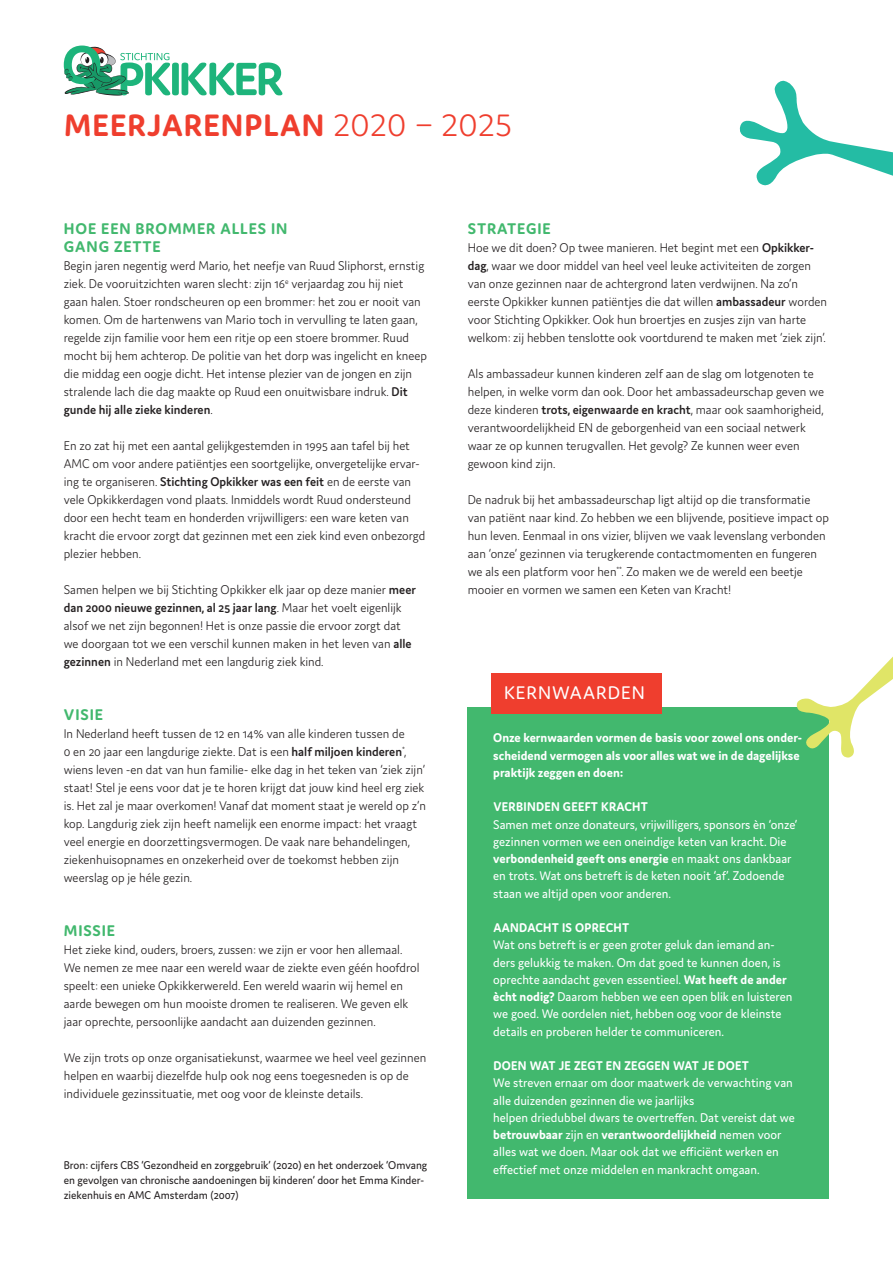
<style>
.page{position:relative;width:893px;height:1263px;background:#fff}
.page>*{position:absolute;margin:0;border:0;box-sizing:border-box;transform-origin:0 0}
.ondertitel{font:700 33px "Domus";letter-spacing:.035em;color:#ef3e2e}
.tussenkop_wit{font:19.5px "Domus";letter-spacing:.055em;color:#fff}
.tussenkopje{font:700 16.5px/18px "Domus";letter-spacing:.055em;color:#42b86e}
.platte_tekst{font:300 13.5px/18px "Domus";color:#231f20;scale:.95 1}
.kadertekst_wit{font:13.5px/17.2px "Domus";color:#fff;scale:.95 1}
.kadertekst_wit-2{font:700 13.5px/17.2px "Domus";color:#fff;scale:.95 1}
.kadertekst_wit-3{font:700 13.5px "Domus";letter-spacing:.025em;color:#fff;scale:.95 1}
.kadertekst_wit-4{font:12px/15px "Domus";color:#231f20;scale:.95 1}
.s1{font-weight:300}
.s2{font-weight:600}
.s3{font-weight:700}
</style>
<div class="page">
<svg style="left:739px;top:80px;width:154px;height:106px"></svg>
<div style="left:172px;top:63px;width:7px;height:32px;background:#1db47b;border-radius:3px"></div>
<svg style="left:182px;top:62px;width:100px;height:33px"></svg>
<svg style="left:64px;top:46px;width:106px;height:50px"></svg>
<div style="left:468px;top:708px;width:361px;height:491px;background:#42b86e"></div>
<div style="left:491px;top:673px;width:170px;height:40px;background:#ef3e2e"></div>
<svg style="left:796px;top:656px;width:97px;height:102px"></svg>
<p class="ondertitel" style="left:64px;top:107px;width:449px">MEERJARENPLAN <span class="s1">2020 – 2025</span></p>
<p class="tussenkopje" style="left:64px;top:219px;width:225px">HOE EEN BROMMER ALLES IN<br>GANG ZETTE</p>
<p class="platte_tekst" style="left:64px;top:256px;width:384px">Begin jaren negentig werd Mario, het neefje van Ruud Sliphorst, ernstig ziek. De vooruitzichten waren slecht: zijn 16<sup>e</sup> verjaardag zou hij niet gaan halen. Stoer rondscheuren op een brommer: het zou er nooit van komen. Om de hartenwens van Mario toch in vervulling te laten gaan, regelde zijn familie voor hem een ritje op een stoere brommer. Ruud mocht bij hem achterop. De politie van het dorp was ingelicht en kneep die middag een oogje dicht. Het intense plezier van de jongen en zijn stralende lach die dag maakte op Ruud een onuitwisbare indruk. <span class="s2">Dit gunde hij alle zieke kinderen</span>.</p>
<p class="platte_tekst" style="left:64px;top:436px;width:382px">En zo zat hij met een aantal gelijkgestemden in 1995 aan tafel bij het AMC om voor andere patiëntjes een soortgelijke, onvergetelijke ervar&shy;ing te organiseren. <span class="s2">Stichting Opkikker was een feit</span> en de eerste van vele Opkikkerdagen vond plaats. Inmiddels wordt Ruud ondersteund door een hecht team en honderden vrijwilligers: een ware keten van kracht die ervoor zorgt dat gezinnen met een ziek kind even onbezorgd plezier hebben.</p>
<p class="platte_tekst" style="left:64px;top:580px;width:372px">Samen helpen we bij Stichting Opkikker elk jaar op deze manier <span class="s2">meer dan 2000 nieuwe gezinnen, al 25 jaar lang</span>. Maar het voelt eigenlijk alsof we net zijn begonnen! Het is onze passie die ervoor zorgt dat we doorgaan tot we een verschil kunnen maken in het leven van <span class="s2">alle gezinnen</span> in Nederland met een langdurig ziek kind.</p>
<p class="tussenkopje" style="left:64px;top:705px;width:40px">VISIE</p>
<p class="platte_tekst" style="left:64px;top:724px;width:383px">In Nederland heeft tussen de 12 en 14% van alle kinderen tussen de<br>0 en 20 jaar een langdurige ziekte. Dat is een <span class="s2">half miljoen kinderen</span><sup>*</sup>, wiens leven -en dat van hun familie- elke dag in het teken van ‘ziek zijn’ staat! Stel je eens voor dat je te horen krijgt dat jouw kind heel erg ziek is. Het zal je maar overkomen! Vanaf dat moment staat je wereld op z’n kop. Langdurig ziek zijn heeft namelijk een enorme impact: het vraagt veel energie en doorzettingsvermogen. De vaak nare behandelingen, ziekenhuisopnames en onzekerheid over de toekomst hebben zijn weerslag op je héle gezin.</p>
<p class="tussenkopje" style="left:64px;top:921px;width:53px">MISSIE</p>
<p class="platte_tekst" style="left:64px;top:940px;width:376px">Het zieke kind, ouders, broers, zussen: we zijn er voor hen allemaal.<br>We nemen ze mee naar een wereld waar de ziekte even géén hoofdrol speelt: een unieke Opkikkerwereld. Een wereld waarin wij hemel en aarde bewegen om hun mooiste dromen te realiseren. We geven elk jaar oprechte, persoonlijke aandacht aan duizenden gezinnen.</p>
<p class="platte_tekst" style="left:64px;top:1048px;width:383px">We zijn trots op onze organisatiekunst, waarmee we heel veel gezinnen helpen en waarbij diezelfde hulp ook nog eens toegesneden is op de individuele gezinssituatie, met oog voor de kleinste details.</p>
<p class="kadertekst_wit-4" style="left:64px;top:1158px;width:384px">Bron: cijfers CBS ‘Gezondheid en zorggebruik’ (2020) en het onderzoek ‘Omvang en gevolgen van chronische aandoeningen bij kinderen’ door het Emma Kinder&shy;ziekenhuis en AMC Amsterdam (2007)</p>
<p class="tussenkopje" style="left:468px;top:219px;width:84px">STRATEGIE</p>
<p class="platte_tekst" style="left:468px;top:238px;width:380px">Hoe we dit doen? Op twee manieren. Het begint met een <span class="s2">Opkikker&shy;dag</span>, waar we door middel van heel veel leuke activiteiten de zorgen van onze gezinnen naar de achtergrond laten verdwijnen. Na zo’n eerste Opkikker kunnen patiëntjes die dat willen <span class="s2">ambassadeur</span> worden voor Stichting Opkikker. Ook hun broertjes en zusjes zijn van harte welkom: zij hebben tenslotte ook voortdurend te maken met ‘ziek zijn’.</p>
<p class="platte_tekst" style="left:468px;top:364px;width:377px">Als ambassadeur kunnen kinderen zelf aan de slag om lotgenoten te helpen, in welke vorm dan ook. Door het ambassadeurschap geven we deze kinderen <span class="s2">trots, eigenwaarde en kracht</span>, maar ook saamhorigheid, verantwoordelijkheid EN de geborgenheid van een sociaal netwerk waar ze op kunnen terugvallen. Het gevolg? Ze kunnen weer even gewoon kind zijn.</p>
<p class="platte_tekst" style="left:468px;top:490px;width:382px">De nadruk bij het ambassadeurschap ligt altijd op die transformatie van patiënt naar kind. Zo hebben we een blijvende, positieve impact op hun leven. Eenmaal in ons vizier, blijven we vaak levenslang verbonden aan ‘onze’ gezinnen via terugkerende contactmomenten en fungeren we als een platform voor hen<sup>**</sup>. Zo maken we de wereld een beetje mooier en vormen we samen een Keten van Kracht!</p>
<p class="tussenkop_wit" style="left:504px;top:682px;width:142px">KERNWAARDEN</p>
<p class="kadertekst_wit-2" style="left:493px;top:729px;width:327px">Onze kernwaarden vormen de basis voor zowel ons onder&shy;scheidend vermogen als voor alles wat we in de dagelijkse praktijk zeggen en doen:</p>
<p class="kadertekst_wit-3" style="left:493px;top:799px;width:164px">VERBINDEN GEEFT KRACHT</p>
<p class="kadertekst_wit" style="left:493px;top:815px;width:322px">Samen met onze donateurs, vrijwilligers, sponsors èn ‘onze’ gezinnen vormen we een oneindige keten van kracht. Die <span class="s3">verbondenheid geeft ons energie</span> en maakt ons dankbaar en trots. Wat ons betreft is de keten nooit ‘af’. Zodoende staan we altijd open voor anderen.</p>
<p class="kadertekst_wit-3" style="left:493px;top:920px;width:144px">AANDACHT IS OPRECHT</p>
<p class="kadertekst_wit" style="left:493px;top:936px;width:316px">Wat ons betreft is er geen groter geluk dan iemand an&shy;ders gelukkig te maken. Om dat goed te kunnen doen, is oprechte aandacht geven essentieel. <span class="s3">Wat heeft de ander ècht nodig?</span> Daarom hebben we een open blik en luisteren we goed. We oordelen niet, hebben oog voor de kleinste details en proberen helder te communiceren.</p>
<p class="kadertekst_wit-3" style="left:493px;top:1058px;width:271px">DOEN WAT JE ZEGT EN ZEGGEN WAT JE DOET</p>
<p class="kadertekst_wit" style="left:493px;top:1074px;width:319px">We streven ernaar om door maatwerk de verwachting van alle duizenden gezinnen die we jaarlijks<br>helpen driedubbel dwars te overtreffen. Dat vereist dat we <span class="s3">betrouwbaar</span> zijn en <span class="s3">verantwoordelijkheid</span> nemen voor alles wat we doen. Maar ook dat we efficiënt werken en effectief met onze middelen en mankracht omgaan.</p>
</div>
